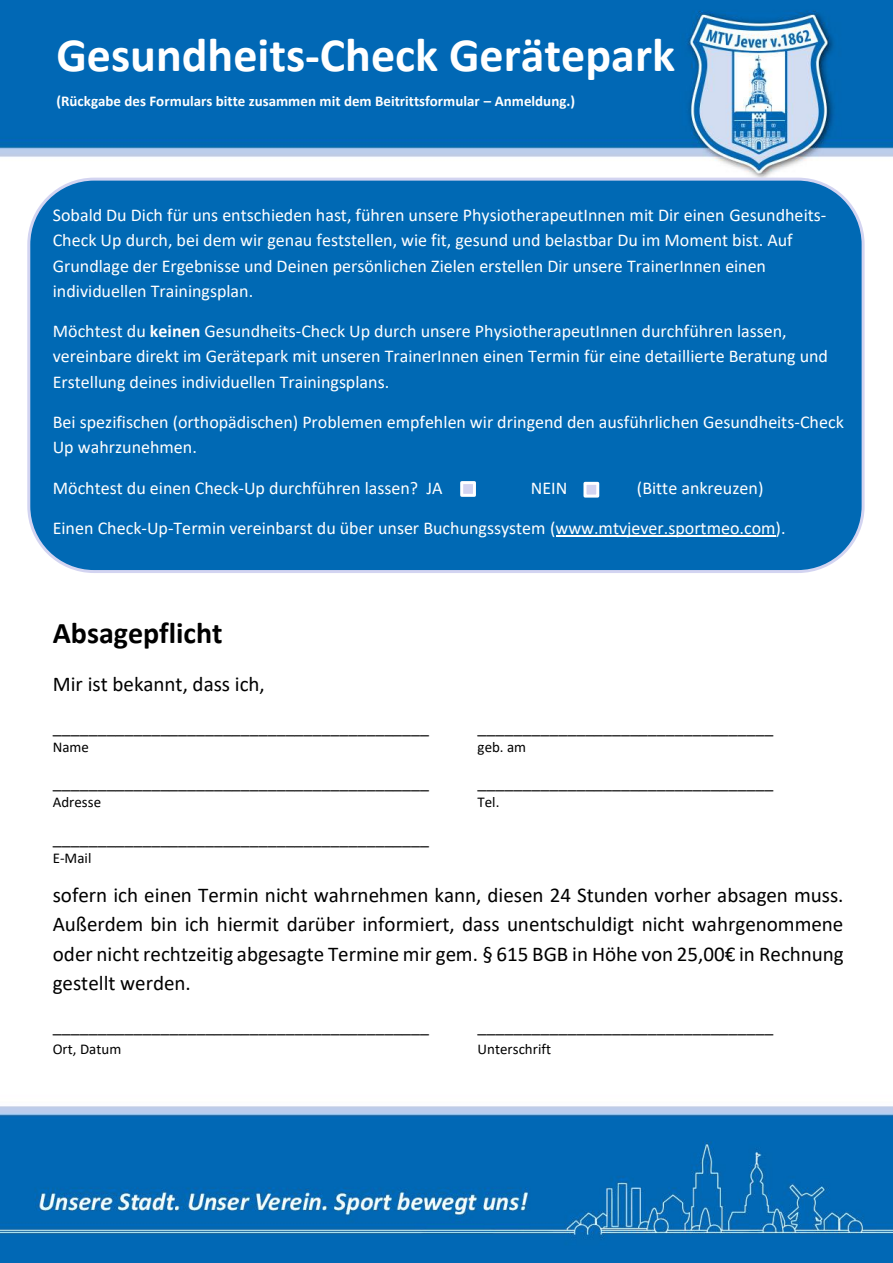
<style>
.page{position:relative;width:893px;height:1263px;background:#fff}
.page>*{position:absolute;margin:0;border:0;box-sizing:border-box;transform-origin:0 0}
.t1{font:700 48px "Calibri";color:#fff}
.t2{font:700 30px "Calibri";color:#000}
.t3{font:21px/29.4px "Calibri";color:#000;text-align:justify}
.t4{font:18px/25.2px "Calibri";color:#fff}
.t5{font:18px "Calibri";color:#000}
.t6{font:700 15px "Calibri";color:#fff}
.t7{font:15px "Calibri";color:#000}
.s1{font-weight:700}
</style>
<div class="page">
<img style="left:0;top:0;width:893px;height:1263px">
<div style="left:29px;top:179px;width:834px;height:392px;background:#0069b4;border-radius:65px"></div>
<div style="left:27px;top:178px;width:838px;height:395px;border:3px solid #d3d4f1;border-radius:65px"></div>
<hr style="left:556px;top:536px;width:220px;height:1px;background:#fff">
<div style="left:462px;top:483px;width:12px;height:12px;background:#d3d4f1"></div>
<div style="left:460px;top:481px;width:16px;height:16px;border:3px solid #fff"></div>
<div style="left:585px;top:483px;width:13px;height:13px;background:#d3d4f1"></div>
<div style="left:584px;top:482px;width:15px;height:16px;border:3px solid #fff"></div>
<p class="t1" style="left:56px;top:35px;width:620px">Gesundheits-Check Gerätepark</p>
<p class="t6" style="left:56px;top:95px;width:520px">(Rückgabe des Formulars bitte zusammen mit dem Beitrittsformular – Anmeldung.)</p>
<p class="t4" style="left:53px;top:204px;width:775px">Sobald Du Dich für uns entschieden hast, führen unsere PhysiotherapeutInnen mit Dir einen Gesundheits-Check Up durch, bei dem wir genau feststellen, wie fit, gesund und belastbar Du im Moment bist. Auf Grundlage der Ergebnisse und Deinen persönlichen Zielen erstellen Dir unsere TrainerInnen einen individuellen Trainingsplan.</p>
<p class="t4" style="left:53px;top:320px;width:777px">Möchtest du <span class="s1">keinen</span> Gesundheits-Check Up durch unsere PhysiotherapeutInnen durchführen lassen, vereinbare direkt im Gerätepark mit unseren TrainerInnen einen Termin für eine detaillierte Beratung und<br>Erstellung deines individuellen Trainingsplans.</p>
<p class="t4" style="left:53px;top:411px;width:793px">Bei spezifischen (orthopädischen) Problemen empfehlen wir dringend den ausführlichen Gesundheits-Check<br>Up wahrzunehmen.</p>
<p class="t4" style="left:53px;top:476px;width:391px">Möchtest du einen Check-Up durchführen lassen? JA</p>
<p class="t4" style="left:531px;top:476px;width:38px">NEIN</p>
<p class="t4" style="left:637px;top:476px;width:128px">(Bitte ankreuzen)</p>
<p class="t4" style="left:53px;top:517px;width:734px">Einen Check-Up-Termin vereinbarst du über unser Buchungssystem (www.mtvjever.sportmeo.com).</p>
<p class="t2" style="left:53px;top:620px;width:171px">Absagepflicht</p>
<p class="t3" style="left:53px;top:671px;width:214px">Mir ist bekannt, dass ich,</p>
<p class="t5" style="left:53px;top:719px;width:378px">__________________________________________</p>
<p class="t5" style="left:478px;top:719px;width:297px">_________________________________</p>
<p class="t7" style="left:53px;top:741px;width:38px">Name</p>
<p class="t7" style="left:478px;top:741px;width:50px">geb. am</p>
<p class="t5" style="left:53px;top:775px;width:378px">__________________________________________</p>
<p class="t5" style="left:478px;top:775px;width:297px">_________________________________</p>
<p class="t7" style="left:53px;top:796px;width:50px">Adresse</p>
<p class="t7" style="left:478px;top:796px;width:23px">Tel.</p>
<p class="t5" style="left:53px;top:830px;width:378px">__________________________________________</p>
<p class="t7" style="left:53px;top:851px;width:40px">E-Mail</p>
<p class="t3" style="left:53px;top:882px;width:793px">sofern ich einen Termin nicht wahrnehmen kann, diesen 24 Stunden vorher absagen muss.<br>Außerdem bin ich hiermit darüber informiert, dass unentschuldigt nicht wahrgenommene oder nicht rechtzeitig abgesagte Termine mir gem. § 615 BGB in Höhe von 25,00€ in Rechnung gestellt werden.</p>
<p class="t5" style="left:53px;top:1018px;width:378px">__________________________________________</p>
<p class="t5" style="left:478px;top:1018px;width:297px">_________________________________</p>
<p class="t7" style="left:53px;top:1043px;width:70px">Ort, Datum</p>
<p class="t7" style="left:478px;top:1043px;width:75px">Unterschrift</p>
</div>
